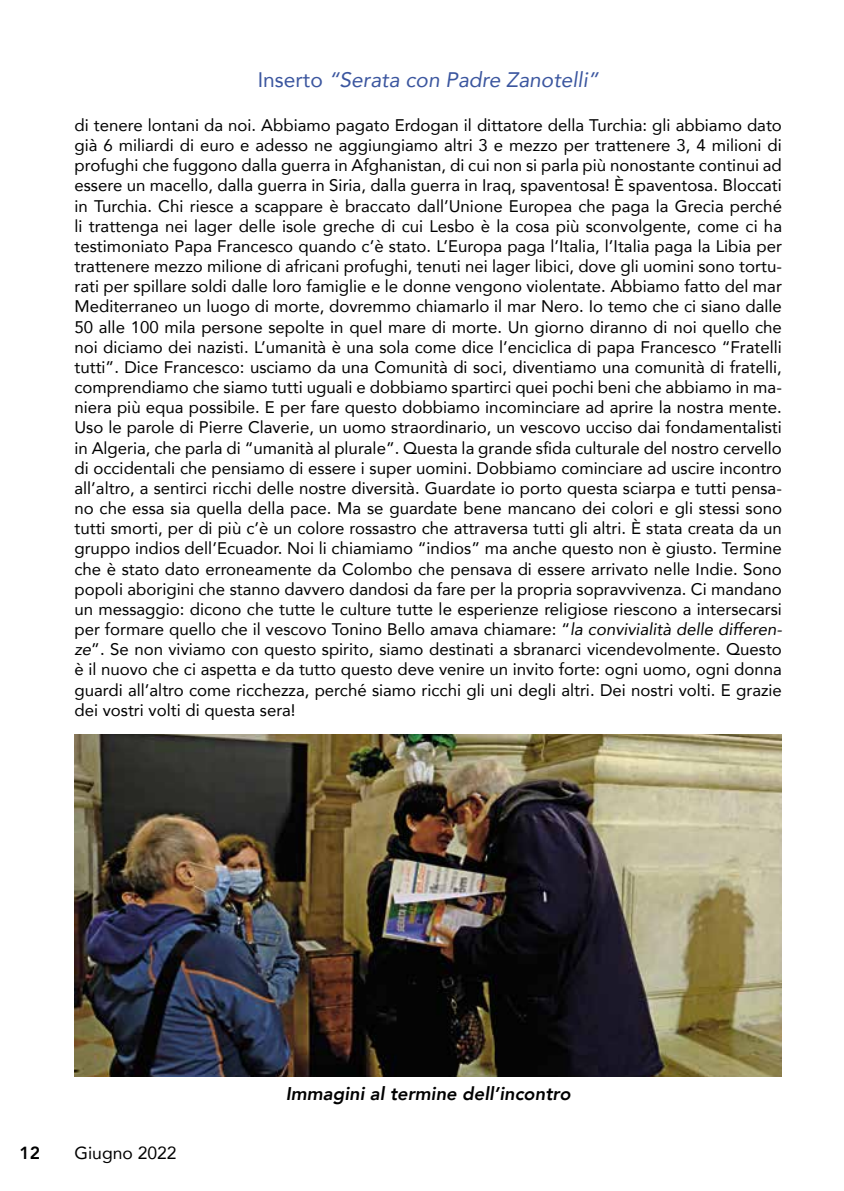
<style>
.page{position:relative;width:844px;height:1191px;background:#fff}
.page>*{position:absolute;margin:0;border:0;box-sizing:border-box;transform-origin:0 0}
.t1{font:italic 21px "Avenir";color:#3b569f}
.t2{font:italic 800 18.38px "Avenir";color:#000}
.t3{font:17.5px "Avenir";color:#000}
.t4{font:800 17.5px "Avenir";color:#000}
.t5{font:16.8px/20.1px "Avenir";color:#000;text-align:justify}
.s1{font-style:normal}
.s2{font-style:italic}
</style>
<div class="page">
<img style="left:74px;top:734px;width:707px;height:342px">
<p class="t1" style="left:258px;top:67px;width:342px"><span class="s1">Inserto</span> “Serata con Padre Zanotelli”</p>
<p class="t5" style="left:74px;top:115px;width:709px">di tenere lontani da noi. Abbiamo pagato Erdogan il dittatore della Turchia: gli abbiamo dato già 6 miliardi di euro e adesso ne aggiungiamo altri 3 e mezzo per trattenere 3, 4 milioni di profughi che fuggono dalla guerra in Afghanistan, di cui non si parla più nonostante continui ad essere un macello, dalla guerra in Siria, dalla guerra in Iraq, spaventosa! È spaventosa. Bloccati in Turchia. Chi riesce a scappare è braccato dall’Unione Europea che paga la Grecia perché li trattenga nei lager delle isole greche di cui Lesbo è la cosa più sconvolgente, come ci ha testimoniato Papa Francesco quando c’è stato. L’Europa paga l’Italia, l’Italia paga la Libia per trattenere mezzo milione di africani profughi, tenuti nei lager libici, dove gli uomini sono tortu&shy;rati per spillare soldi dalle loro famiglie e le donne vengono violentate. Abbiamo fatto del mar Mediterraneo un luogo di morte, dovremmo chiamarlo il mar Nero. Io temo che ci siano dalle 50 alle 100 mila persone sepolte in quel mare di morte. Un giorno diranno di noi quello che noi diciamo dei nazisti. L’umanità è una sola come dice l’enciclica di papa Francesco “Fratelli tutti”. Dice Francesco: usciamo da una Comunità di soci, diventiamo una comunità di fratelli, comprendiamo che siamo tutti uguali e dobbiamo spartirci quei pochi beni che abbiamo in ma&shy;niera più equa possibile. E per fare questo dobbiamo incominciare ad aprire la nostra mente.<br>Uso le parole di Pierre Claverie, un uomo straordinario, un vescovo ucciso dai fondamentalisti in Algeria, che parla di “umanità al plurale”. Questa la grande sfida culturale del nostro cervello di occidentali che pensiamo di essere i super uomini. Dobbiamo cominciare ad uscire incontro all’altro, a sentirci ricchi delle nostre diversità. Guardate io porto questa sciarpa e tutti pensa&shy;no che essa sia quella della pace. Ma se guardate bene mancano dei colori e gli stessi sono tutti smorti, per di più c’è un colore rossastro che attraversa tutti gli altri. È stata creata da un gruppo indios dell’Ecuador. Noi li chiamiamo “indios” ma anche questo non è giusto. Termine che è stato dato erroneamente da Colombo che pensava di essere arrivato nelle Indie. Sono popoli aborigini che stanno davvero dandosi da fare per la propria sopravvivenza. Ci mandano un messaggio: dicono che tutte le culture tutte le esperienze religiose riescono a intersecarsi per formare quello che il vescovo Tonino Bello amava chiamare: “<span class="s2">la convivialità delle differen&shy;ze</span>”. Se non viviamo con questo spirito, siamo destinati a sbranarci vicendevolmente. Questo è il nuovo che ci aspetta e da tutto questo deve venire un invito forte: ogni uomo, ogni donna guardi all’altro come ricchezza, perché siamo ricchi gli uni degli altri. Dei nostri volti. E grazie dei vostri volti di questa sera!</p>
<p class="t4" style="left:19px;top:1139px;width:22px">12</p>
<p class="t3" style="left:74px;top:1138px;width:104px">Giugno 2022</p>
<p class="t2" style="left:286px;top:1083px;width:286px">Immagini al termine dell’incontro</p>
</div>
